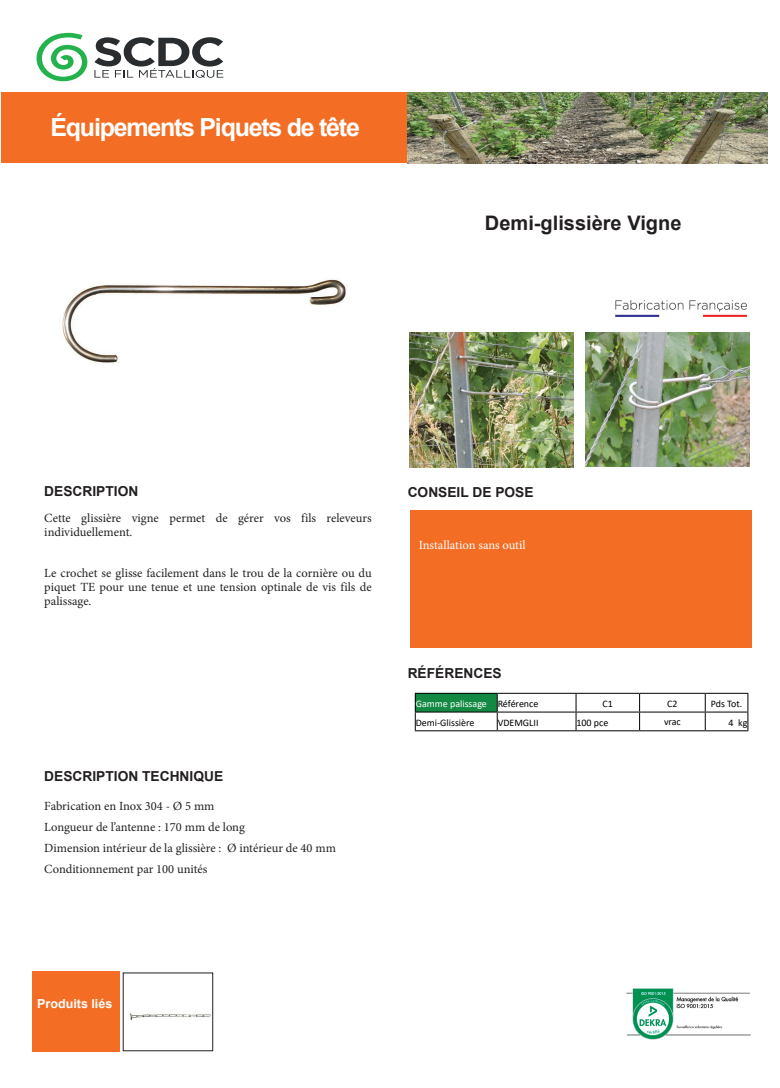
<style>
.page{position:relative;width:780px;height:1088px;background:#fff}
.page>*{position:absolute;margin:0;border:0;box-sizing:border-box;transform-origin:0 0}
.t1{font:700 25px "Arial";letter-spacing:-.05em;color:#fff}
.t2{font:700 20px "Arial";color:#231f20}
.t3{font:700 13.75px "Arial";color:#231f20}
.t4{font:12.5px/13.8px "Minion Pro";color:#231f20}
.t5{font:12.5px "Minion Pro";letter-spacing:-.005em;color:#fff}
.t6{font:700 12.5px "Arial";color:#fff}
.t7{font:10px "Calibri";color:#000}
.t8{font:10px "Calibri";color:#fff}
.s1{color:#000}
</style>
<div class="page">
<img style="left:626px;top:988px;width:125px;height:52px">
<div style="left:1px;top:92px;width:461px;height:71px;background:#f36e24"></div>
<div style="left:410px;top:510px;width:341px;height:138px;background:#f36e24"></div>
<div style="left:32px;top:971px;width:88px;height:80px;background:#f36e24"></div>
<img style="left:407px;top:92px;width:360px;height:71px">
<img style="left:615px;top:301px;width:131px;height:16px">
<svg style="left:36px;top:33px;width:51px;height:48px"></svg>
<svg style="left:94px;top:37px;width:129px;height:41px"></svg>
<img style="left:409px;top:333px;width:164px;height:135px">
<img style="left:62px;top:279px;width:284px;height:84px">
<img style="left:129px;top:1013px;width:82px;height:7px">
<img style="left:586px;top:333px;width:163px;height:134px">
<div style="left:415px;top:693px;width:82px;height:19px;background:#148943"></div>
<hr style="left:415px;top:693px;width:82px;height:1px;background:#000">
<hr style="left:497px;top:693px;width:79px;height:1px;background:#000">
<hr style="left:576px;top:693px;width:63px;height:1px;background:#000">
<hr style="left:639px;top:693px;width:66px;height:1px;background:#000">
<hr style="left:705px;top:693px;width:43px;height:1px;background:#000">
<hr style="left:415px;top:711px;width:82px;height:1px;background:#000">
<hr style="left:497px;top:711px;width:79px;height:1px;background:#000">
<hr style="left:576px;top:711px;width:63px;height:1px;background:#000">
<hr style="left:639px;top:711px;width:66px;height:1px;background:#000">
<hr style="left:705px;top:711px;width:43px;height:1px;background:#000">
<hr style="left:415px;top:730px;width:82px;height:1px;background:#000">
<hr style="left:497px;top:730px;width:79px;height:1px;background:#000">
<hr style="left:576px;top:730px;width:63px;height:1px;background:#000">
<hr style="left:639px;top:730px;width:66px;height:1px;background:#000">
<hr style="left:705px;top:730px;width:43px;height:1px;background:#000">
<svg style="left:415px;top:694px;width:1px;height:36px"></svg>
<svg style="left:496px;top:694px;width:1px;height:36px"></svg>
<svg style="left:575px;top:694px;width:1px;height:36px"></svg>
<svg style="left:639px;top:694px;width:1px;height:36px"></svg>
<svg style="left:704px;top:694px;width:1px;height:36px"></svg>
<svg style="left:747px;top:694px;width:1px;height:36px"></svg>
<h1 class="t1" style="left:50px;top:110px;width:311px">Équipements Piquets de tête</h1>
<h2 class="t2" style="left:485px;top:209px;width:198px">Demi-glissière Vigne</h2>
<p class="t3" style="left:44px;top:482px;width:95px">DESCRIPTION</p>
<p class="t4" style="left:44px;top:511px;width:329px">Cette glissière vigne permet de gérer vos fils releveurs individuellement.</p>
<p class="t4" style="left:44px;top:566px;width:329px;text-align:justify">Le crochet se glisse facilement dans le trou de la cornière ou du piquet TE pour une tenue et une tension optinale de vis fils de palissage.</p>
<p class="t3" style="left:44px;top:767px;width:180px">DESCRIPTION TECHNIQUE</p>
<p class="t4" style="left:44px;top:796px;width:293px;line-height:20.9px">Fabrication en Inox 304 - Ø 5 mm<br>Longueur de l’antenne : 170 mm de long<br>Dimension intérieur de la glissière : Ø intérieur de 40 mm Conditionnement par 100 unités</p>
<p class="t3" style="left:407px;top:483px;width:127px">CONSEIL DE POSE</p>
<p class="t5" style="left:419px;top:537px;width:108px">Installation sans outil</p>
<p class="t3" style="left:407px;top:664px;width:95px">RÉFÉRENCES</p>
<p class="t8" style="left:416px;top:697px;width:124px">Gamme palissage <span class="s1">Référence</span></p>
<p class="t7" style="left:602px;top:697px;width:12px">C1</p>
<p class="t7" style="left:667px;top:697px;width:12px">C2</p>
<p class="t7" style="left:710px;top:697px;width:33px">Pds Tot.</p>
<p class="t7" style="left:416px;top:715px;width:60px">Demi-Glissière</p>
<p class="t7" style="left:497px;top:715px;width:42px">VDEMGLII</p>
<p class="t7" style="left:576px;top:715px;width:33px">100 pce</p>
<p class="t7" style="left:664px;top:715px;width:18px">vrac</p>
<p class="t7" style="left:728px;top:715px;width:20px">4 kg</p>
<p class="t6" style="left:37px;top:994px;width:77px">Produits liés</p>
</div>
